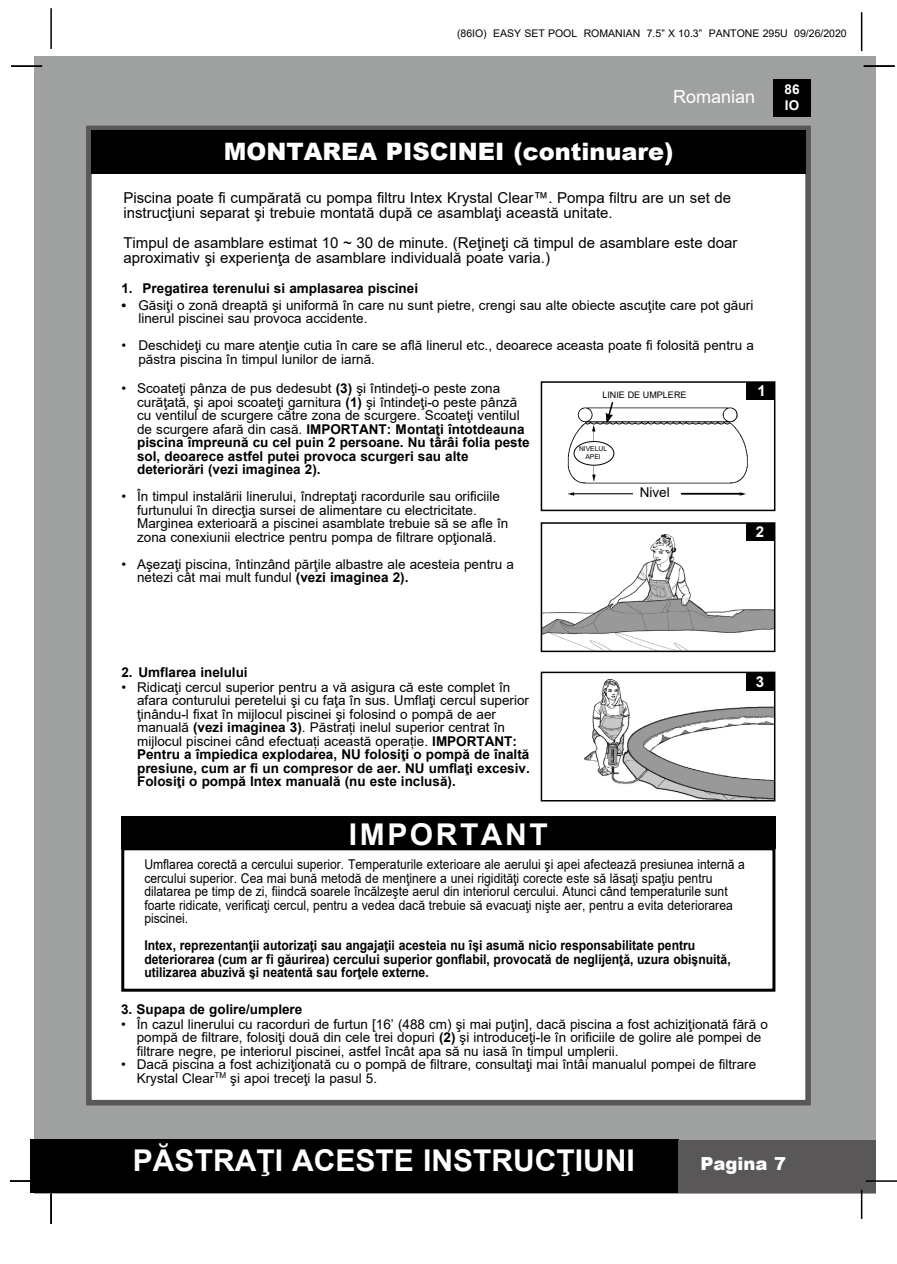
<style>
.page{position:relative;width:897px;height:1264px;background:#fff}
.page>*{position:absolute;margin:0;border:0;box-sizing:border-box;transform-origin:0 0}
.t1{font:700 30px "Arial";color:#fff}
.t2{font:900 24px "Arial";color:#fff}
.t3{font:18px "Arial";color:#fff}
.t4{font:900 18px "Arial";color:#fff}
.t5{font:15px/15px "Arial";color:#000}
.t6{font:700 15px "Arial";color:#fff}
.t7{font:13.5px/13.5px "Arial";color:#000}
.t8{font:13.5px/13.5px "Arial";color:#000;scale:.9 1}
.t9{font:700 13.5px/13.5px "Arial";color:#000;scale:.9 1}
.t10{font:700 13.5px "Arial";color:#000}
.t11{font:700 13.5px/16.2px "Arial";color:#fff}
.t12{font:10.5px "Arial";color:#000}
.t13{font:9px "Arial";color:#000}
.t14{font:6.75px/8.1px "Arial";color:#000;text-align:center}
.s1{font-weight:700}
</style>
<div class="page">
<div style="left:34px;top:56px;width:841px;height:1137px;background:#9fa0a0"></div>
<div style="left:773px;top:79px;width:37px;height:38px;background:#000"></div>
<hr style="left:50px;top:8px;width:2px;height:41px;background:#000">
<hr style="left:860px;top:12px;width:2px;height:39px;background:#000">
<div style="left:30px;top:1140px;width:648px;height:53px;background:#000"></div>
<div style="left:678px;top:1140px;width:197px;height:53px;background:#595757"></div>
<hr style="left:865px;top:1180px;width:31px;height:1px;background:#000">
<hr style="left:860px;top:1189px;width:2px;height:30px;background:#000">
<div style="left:86px;top:126px;width:724px;height:979px;background:#fff;border:6px solid #595757"></div>
<div style="left:91px;top:130px;width:715px;height:44px;background:#000"></div>
<hr style="left:863px;top:65px;width:31px;height:2px;background:#000">
<hr style="left:50px;top:1193px;width:2px;height:31px;background:#000">
<hr style="left:10px;top:1180px;width:31px;height:1px;background:#000">
<hr style="left:11px;top:65px;width:31px;height:2px;background:#000">
<img style="left:543px;top:535px;width:229px;height:114px">
<div style="left:540px;top:522px;width:235px;height:130px;border:2px solid #000"></div>
<div style="left:746px;top:523px;width:28px;height:18px;background:#000"></div>
<img style="left:584px;top:679px;width:188px;height:119px">
<div style="left:540px;top:671px;width:235px;height:130px;border:2px solid #000"></div>
<div style="left:746px;top:673px;width:28px;height:17px;background:#000"></div>
<div style="left:121px;top:816px;width:654px;height:32px;background:#000"></div>
<div style="left:121px;top:847px;width:654px;height:144px;border:3px solid #000"></div>
<img style="left:567px;top:407px;width:181px;height:89px">
<div style="left:540px;top:381px;width:235px;height:130px;border:2px solid #000"></div>
<div style="left:746px;top:382px;width:28px;height:18px;background:#000"></div>
<div style="left:574px;top:441px;width:40px;height:24px;background:#fff;border-radius:50%"></div>
<div style="left:573px;top:441px;width:41px;height:24px;border:1px solid #000;border-radius:50%"></div>
<svg style="left:605px;top:402px;width:9px;height:22px"></svg>
<p class="t12" style="left:457px;top:26px;width:391px">(86IO) EASY SET POOL ROMANIAN 7.5” X 10.3” PANTONE 295U 09/26/2020</p>
<h3 class="t3" style="left:673px;top:84px;width:84px">Romanian</h3>
<h2 class="t2" style="left:224px;top:134px;width:451px">MONTAREA PISCINEI (continuare)</h2>
<p class="t5" style="left:123px;top:190px;width:609px">Piscina poate fi cumpărată cu pompa filtru Intex Krystal Clear™. Pompa filtru are un set de instrucţiuni separat şi trebuie montată după ce asamblaţi această unitate.</p>
<p class="t5" style="left:123px;top:235px;width:615px">Timpul de asamblare estimat 10 ~ 30 de minute. (Reţineţi că timpul de asamblare este doar aproximativ şi experienţa de asamblare individuală poate varia.)</p>
<p class="t10" style="left:121px;top:279px;width:298px">1. Pregatirea terenului si amplasarea piscinei</p>
<p class="t7" style="left:138px;top:298px;width:616px;text-indent:-17px"><span class="s1">•</span> Găsiţi o zonă dreaptă şi uniformă în care nu sunt pietre, crengi sau alte obiecte ascuţite care pot găuri linerul piscinei sau provoca accidente.</p>
<p class="t7" style="left:138px;top:339px;width:616px;text-indent:-17px">• Deschideţi cu mare atenţie cutia în care se află linerul etc., deoarece aceasta poate fi folosită pentru a păstra piscina în timpul lunilor de iarnă.</p>
<p class="t7" style="left:137px;top:381px;width:394px;text-indent:-16px">• Scoateţi pânza de pus dedesubt <span class="s1">(3)</span> şi întindeţi-o peste zona curăţată, şi apoi scoateţi garnitura <span class="s1">(1)</span> şi întindeţi-o peste pânză cu ventilul de scurgere către zona de scurgere. Scoateţi ventilul de scurgere afară din casă. <span class="s1">IMPORTANT: Montaţi întotdeauna piscina împreună cu cel puin 2 persoane. Nu târâi folia peste sol, deoarece astfel putei provoca scurgeri sau alte deteriorări (vezi imaginea 2).</span></p>
<p class="t7" style="left:137px;top:489px;width:373px;text-indent:-16px">• În timpul instalării linerului, îndreptaţi racordurile sau orificiile furtunului în direcţia sursei de alimentare cu electricitate.<br>Marginea exterioară a piscinei asamblate trebuie să se afle în zona conexiunii electrice pentru pompa de filtrare opţională.</p>
<p class="t7" style="left:137px;top:557px;width:378px;text-indent:-16px">• Aşezaţi piscina, întinzând părţile albastre ale acesteia pentru a netezi cât mai mult fundul <span class="s1">(vezi imaginea 2).</span></p>
<p class="t6" style="left:757px;top:380px;width:10px">1</p>
<p class="t13" style="left:602px;top:389px;width:86px">LINIE DE UMPLERE</p>
<p class="t14" style="left:579px;top:445px;width:30px">NIVELUL<br>APEI</p>
<p class="t7" style="left:639px;top:486px;width:31px">Nivel</p>
<p class="t6" style="left:755px;top:521px;width:10px">2</p>
<p class="t11" style="left:784px;top:81px;width:17px">86<br>IO</p>
<p class="t10" style="left:121px;top:662px;width:128px">2. Umflarea inelului</p>
<p class="t7" style="left:137px;top:680px;width:394px;text-indent:-16px">• Ridicaţi cercul superior pentru a vă asigura că este complet în afara conturului peretelui şi cu faţa în sus. Umflaţi cercul superior ţinându-l fixat în mijlocul piscinei şi folosind o pompă de aer manuală <span class="s1">(vezi imaginea 3)</span>. Păstrați inelul superior centrat în mijlocul piscinei când efectuați această operație. <span class="s1">IMPORTANT:<br>Pentru a împiedica explodarea, NU folosiţi o pompă de înaltă presiune, cum ar fi un compresor de aer. NU umflaţi excesiv.<br>Folosiţi o pompă Intex manuală (nu este inclusă).</span></p>
<p class="t6" style="left:755px;top:670px;width:10px">3</p>
<h1 class="t1" style="left:349px;top:813px;width:23px">important</h1>
<p class="t8" style="left:144px;top:857px;width:668px">Umflarea corectă a cercului superior. Temperaturile exterioare ale aerului şi apei afectează presiunea internă a cercului superior. Cea mai bună metodă de menţinere a unei rigidităţi corecte este să lăsaţi spaţiu pentru dilatarea pe timp de zi, fiindcă soarele încălzeşte aerul din interiorul cercului. Atunci când temperaturile sunt foarte ridicate, verificaţi cercul, pentru a vedea dacă trebuie să evacuaţi nişte aer, pentru a evita deteriorarea piscinei.</p>
<p class="t9" style="left:144px;top:938px;width:653px">Intex, reprezentanţii autorizaţi sau angajaţii acesteia nu îşi asumă nicio responsabilitate pentru deteriorarea (cum ar fi găurirea) cercului superior gonflabil, provocată de neglijenţă, uzura obişnuită, utilizarea abuzivă şi neatentă sau forţele externe.</p>
<p class="t10" style="left:121px;top:999px;width:183px">3. Supapa de golire/umplere</p>
<p class="t7" style="left:137px;top:1017px;width:632px;text-indent:-16px">• În cazul linerului cu racorduri de furtun [16’ (488 cm) şi mai puţin], dacă piscina a fost achiziţionată fără o pompă de filtrare, folosiţi două din cele trei dopuri <span class="s1">(2)</span> şi introduceţi-le în orificiile de golire ale pompei de filtrare negre, pe interiorul piscinei, astfel încât apa să nu iasă în timpul umplerii.</p>
<p class="t7" style="left:137px;top:1057px;width:621px;text-indent:-16px">• Dacă piscina a fost achiziţionată cu o pompă de filtrare, consultaţi mai întâi manualul pompei de filtrare<br>Krystal Clear<sup>TM</sup> şi apoi treceţi la pasul 5.</p>
<h1 class="t1" style="left:133px;top:1139px;width:503px">PĂSTRAŢI ACESTE INSTRUCŢIUNI</h1>
<h3 class="t4" style="left:700px;top:1150px;width:87px">Pagina 7</h3>
</div>
